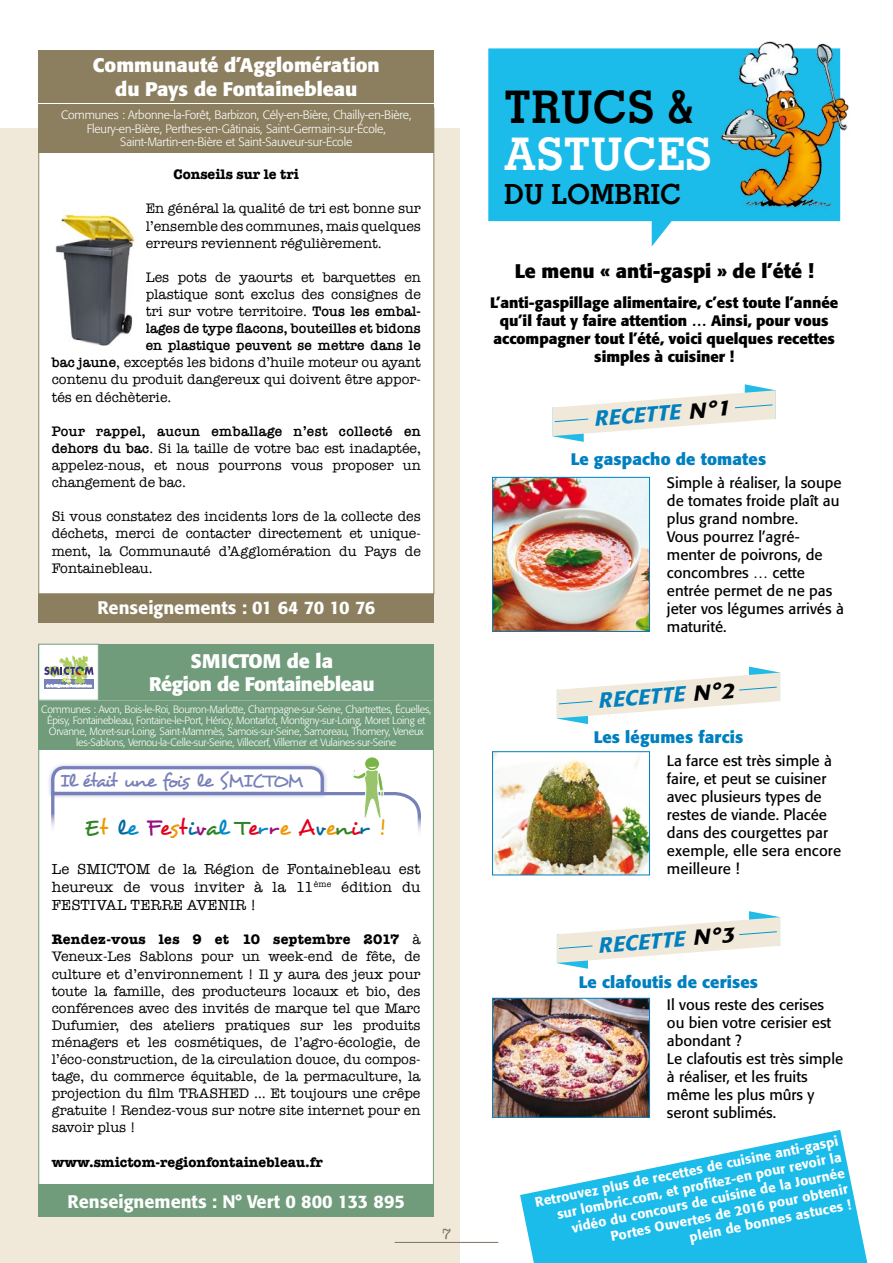
<style>
.page{position:relative;width:893px;height:1263px;background:#fff}
.page>*{position:absolute;margin:0;border:0;box-sizing:border-box;transform-origin:0 0}
.t1{font:700 45px "Stymie BT";color:#fff}
.t2{font:700 45px "Stymie BT";color:#000}
.t3{font:700 27.75px "Stymie BT";color:#000}
.t4{font:22.65px "Desyrel";color:#eb9900}
.t5{font:italic 500 21.3px "Formata";color:#0080bf}
.t6{font:700 19.5px/23.4px "Formata";color:#fff;text-align:center}
.t7{font:700 19.5px/23.4px "Formata";letter-spacing:-.02em;color:#fff;text-align:center}
.t8{font:700 19.5px "Formata";color:#000}
.t9{font:19.35px "Desyrel";letter-spacing:-.065em;color:#7780b8}
.t10{font:500 18px "Formata";color:#fff}
.t11{font:700 16.5px "Formata";letter-spacing:.01em;color:#0080bf}
.t12{font:15px/18px "Formata";color:#000}
.t13{font:700 15px/18px "Formata";color:#000;text-align:center}
.t14{font:15px/18px "American Typewriter";letter-spacing:.01em;color:#000;text-align:justify}
.t15{font:15px "American Typewriter";color:#807162}
.t16{font:14.25px/17.1px "American Typewriter";color:#000;text-align:justify}
.t17{font:600 14.25px "American Typewriter";color:#000}
.t18{font:700 14.25px "American Typewriter";color:#000}
.t19{font:500 13.5px/16px "Formata";color:#fff;text-align:right}
.t20{font:300 12px/13.5px "Formata";letter-spacing:-.01em;color:#fff;text-align:center}
.t21{font:300 10.5px/11.2px "Formata";letter-spacing:-.02em;color:#fff;text-align:center}
.s1{font-weight:600}
.s2{color:#2e8324}
.s3{color:#006a9e}
.s4{color:#0088c9}
.s5{color:#970e7d}
.s6{color:#e2001a}
.s7{font-weight:700}
.s8{color:#000}
</style>
<div class="page">
<div style="left:0;top:128px;width:459px;height:1135px;background:#f0e8d9"></div>
<hr style="left:395px;top:1242px;width:103px;height:1px;background:#807162">
<svg style="left:488px;top:48px;width:352px;height:198px;fill:#1bbbea"></svg>
<img style="left:713px;top:41px;width:136px;height:174px">
<div style="left:39px;top:108px;width:395px;height:486px;background:#fff"></div>
<div style="left:39px;top:594px;width:395px;height:29px;background:#8c7f5f"></div>
<div style="left:39px;top:644px;width:395px;height:56px;background:#709c7b"></div>
<div style="left:39px;top:50px;width:395px;height:53px;background:#8c7f5f"></div>
<div style="left:39px;top:700px;width:394px;height:485px;background:#fff"></div>
<div style="left:39px;top:644px;width:59px;height:56px;background:#fff"></div>
<svg style="left:44px;top:688px;width:50px;height:1px"></svg>
<svg style="left:44px;top:687px;width:50px;height:1px"></svg>
<svg style="left:44px;top:655px;width:50px;height:32px"></svg>
<div style="left:39px;top:644px;width:60px;height:56px;border:1px solid #709c7b"></div>
<div style="left:39px;top:1184px;width:395px;height:33px;background:#709c7b"></div>
<div style="left:47px;top:762px;width:281px;height:37px;background:#fafafc"></div>
<div style="left:365px;top:757px;width:14px;height:14px;background:#78b544;border-radius:50%"></div>
<div style="left:364px;top:757px;width:16px;height:14px;border:1px solid #fff;border-radius:50%"></div>
<svg style="left:49px;top:764px;width:372px;height:68px"></svg>
<div style="left:39px;top:104px;width:395px;height:48px;background:#8c7f5f"></div>
<div style="left:39px;top:701px;width:395px;height:49px;background:#709c7b"></div>
<svg style="left:557px;top:911px;width:223px;height:58px"></svg>
<svg style="left:520px;top:1130px;width:347px;height:133px;fill:#1bbbea"></svg>
<svg style="left:557px;top:666px;width:223px;height:58px"></svg>
<img style="left:55px;top:213px;width:80px;height:132px">
<svg style="left:553px;top:384px;width:223px;height:58px"></svg>
<img style="left:494px;top:479px;width:154px;height:151px">
<div style="left:492px;top:477px;width:158px;height:155px;border:1px solid #0080bf"></div>
<img style="left:494px;top:753px;width:154px;height:120px">
<div style="left:492px;top:751px;width:158px;height:124px;border:1px solid #0080bf"></div>
<img style="left:494px;top:1000px;width:154px;height:116px">
<div style="left:492px;top:998px;width:158px;height:120px;border:1px solid #0080bf"></div>
<h3 class="t6" style="left:93px;top:54px;width:288px">Communauté d’Agglomération du Pays de Fontainebleau</h3>
<p class="t20" style="left:61px;top:108px;width:352px">Communes : Arbonne-la-Forêt, Barbizon, Cély-en-Bière, Chailly-en-Bière,<br>Fleury-en-Bière, Perthes-en-Gâtinais, Saint-Germain-sur-École,<br>Saint-Martin-en-Bière et Saint-Sauveur-sur-Ecole</p>
<p class="t18" style="left:174px;top:162px;width:127px">Conseils sur le tri</p>
<p class="t16" style="left:146px;top:200px;width:277px">En général la qualité de tri est bonne sur l’ensemble des communes, mais quelques erreurs reviennent régulièrement.</p>
<p class="t16" style="left:146px;top:268px;width:277px">Les pots de yaourts et barquettes en</p>
<p class="t16" style="left:146px;top:285px;width:277px">plastique sont exclus des consignes de</p>
<p class="t16" style="left:146px;top:302px;width:277px">tri sur votre territoire. <span class="s1">Tous les embal-</span></p>
<p class="t17" style="left:146px;top:318px;width:277px">lages de type flacons, bouteilles et bidons</p>
<p class="t17" style="left:146px;top:335px;width:277px">en plastique peuvent se mettre dans le</p>
<p class="t16" style="left:52px;top:354px;width:371px"><span class="s1">bac jaune</span>, exceptés les bidons d’huile moteur ou ayant</p>
<p class="t16" style="left:52px;top:371px;width:371px">contenu du produit dangereux qui doivent être appor-</p>
<p class="t16" style="left:52px;top:388px;width:121px">tés en déchèterie.</p>
<p class="t16" style="left:52px;top:422px;width:371px"><span class="s1">Pour rappel, aucun emballage n’est collecté en dehors du bac</span>. Si la taille de votre bac est inadaptée, appelez-nous, et nous pourrons vous proposer un changement de bac.</p>
<p class="t16" style="left:52px;top:507px;width:371px">Si vous constatez des incidents lors de la collecte des déchets, merci de contacter directement et unique&shy;ment, la Communauté d’Agglomération du Pays de Fontainebleau.</p>
<p class="t10" style="left:97px;top:597px;width:279px">Renseignements : 01 64 70 10 76</p>
<h3 class="t7" style="left:149px;top:649px;width:227px">SMICTOM de la<br>Région de Fontainebleau</h3>
<p class="t21" style="left:41px;top:703px;width:392px">Communes : Avon, Bois-le-Roi, Bourron-Marlotte, Champagne-sur-Seine, Chartrettes, Écuelles, Épisy, Fontainebleau, Fontaine-le-Port, Héricy, Montarlot, Montigny-sur-Loing, Moret Loing et Orvanne, Moret-sur-Loing, Saint-Mammès, Samois-sur-Seine, Samoreau, Thomery, Veneux les-Sablons, Vernou-la-Celle-sur-Seine, Villecerf, Villemer et Vulaines-sur-Seine</p>
<h3 class="t9" style="left:60px;top:768px;width:245px">Il était une fois le SMICTOM</h3>
<h3 class="t4" style="left:84px;top:813px;width:302px"><span class="s2">E</span>t <span class="s3">l</span><span class="s4">e</span> <span class="s5">F</span><span class="s6">e</span>s<span class="s6">t</span><span class="s3">i</span><span class="s5">v</span><span class="s2">a</span><span class="s4">l</span> <span class="s2">T</span><span class="s6">e</span><span class="s4">r</span><span class="s5">r</span>e <span class="s6">A</span><span class="s3">v</span>e<span class="s2">n</span><span class="s6">i</span><span class="s3">r</span> !</h3>
<p class="t14" style="left:52px;top:860px;width:370px">Le SMICTOM de la Région de Fontainebleau est heureux de vous inviter à la 11<sup>ème</sup> édition du FESTIVAL TERRE AVENIR !</p>
<p class="t16" style="left:52px;top:930px;width:370px"><span class="s7">Rendez-vous les 9 et 10 septembre 2017</span> à Veneux-Les Sablons pour un week-end de fête, de culture et d’environnement ! Il y aura des jeux pour toute la famille, des producteurs locaux et bio, des conférences avec des invités de marque tel que Marc Dufumier, des ateliers pratiques sur les produits ménagers et les cosmétiques, de l’agro-écologie, de l’éco-construction, de la circulation douce, du compos&shy;tage, du commerce équitable, de la permaculture, la projection du film TRASHED … Et toujours une crêpe gratuite ! Rendez-vous sur notre site internet pour en savoir plus !</p>
<p class="t18" style="left:52px;top:1149px;width:273px">www.smictom-regionfontainebleau.fr</p>
<p class="t10" style="left:68px;top:1190px;width:339px">Renseignements : N° Vert 0 800 133 895</p>
<p class="t15" style="left:442px;top:1223px;width:11px">7</p>
<h1 class="t2" style="left:504px;top:80px;width:191px">TRUCS &amp;</h1>
<h1 class="t1" style="left:504px;top:126px;width:209px">ASTUCES</h1>
<h2 class="t3" style="left:504px;top:177px;width:179px">DU LOMBRIC</h2>
<h3 class="t8" style="left:515px;top:259px;width:301px">Le menu « anti-gaspi » de l’été !</h3>
<p class="t13" style="left:490px;top:293px;width:350px">L’anti-gaspillage alimentaire, c’est toute l’année qu’il faut y faire attention … Ainsi, pour vous accompagner tout l’été, voici quelques recettes simples à cuisiner !</p>
<h3 class="t5" style="left:592px;top:406px;width:138px;rotate:-5deg">RECETTE <span class="s8">N°1</span></h3>
<p class="t11" style="left:571px;top:449px;width:197px">Le gaspacho de tomates</p>
<p class="t12" style="left:667px;top:473px;width:178px">Simple à réaliser, la soupe de tomates froide plaît au plus grand nombre.<br>Vous pourrez l’agré&shy;menter de poivrons, de concombres … cette entrée permet de ne pas jeter vos légumes arrivés à maturité.</p>
<h3 class="t5" style="left:596px;top:688px;width:138px;rotate:-5deg">RECETTE <span class="s8">N°2</span></h3>
<p class="t11" style="left:594px;top:727px;width:151px">Les légumes farcis</p>
<p class="t12" style="left:667px;top:751px;width:176px">La farce est très simple à faire, et peut se cuisiner avec plusieurs types de restes de viande. Placée dans des courgettes par exemple, elle sera encore meilleure !</p>
<h3 class="t5" style="left:596px;top:933px;width:138px;rotate:-5deg">RECETTE <span class="s8">N°3</span></h3>
<p class="t11" style="left:579px;top:971px;width:181px">Le clafoutis de cerises</p>
<p class="t12" style="left:667px;top:996px;width:178px">Il vous reste des cerises ou bien votre cerisier est abondant ?<br>Le clafoutis est très simple à réaliser, et les fruits même les plus mûrs y seront sublimés.</p>
<p class="t19" style="left:534px;top:1193px;width:311px;rotate:-11deg">Retrouvez plus de recettes de cuisine anti-gaspi sur lombric.com, et profi tez-en pour revoir la vidéo du concours de cuisine de la Journée Portes Ouvertes de 2016 pour obtenir<br>plein de bonnes astuces !</p>
</div>
